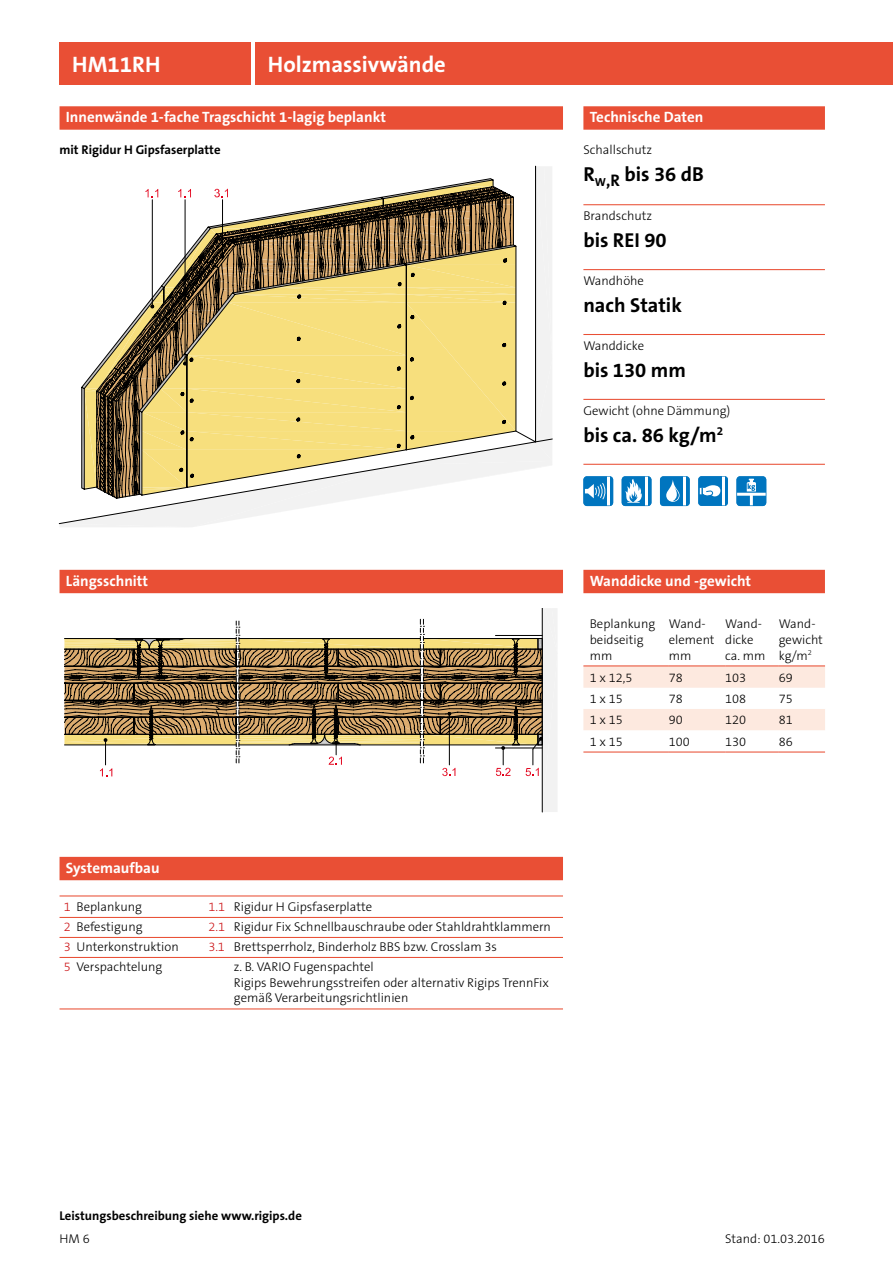
<style>
.page{position:relative;width:893px;height:1263px;background:#fff}
.page>*{position:absolute;margin:0;border:0;box-sizing:border-box;transform-origin:0 0}
.t1{font:700 22.5px "The Sans B W7";color:#fff}
.t2{font:700 20.25px "The Sans B W7";color:#000}
.t3{font:700 15px "The Sans B W7";color:#fff}
.t4{font:300 12.75px/15.8px "The Sans B W3";color:#000}
.t5{font:700 12.75px "The Sans B W7";color:#000}
.s1{color:#cd171a}
</style>
<div class="page">
<div style="left:255px;top:43px;width:638px;height:42px;background:#e94f35"></div>
<div style="left:60px;top:43px;width:191px;height:42px;background:#e94f35"></div>
<div style="left:60px;top:857px;width:503px;height:23px;background:#e94f35"></div>
<div style="left:583px;top:570px;width:242px;height:23px;background:#e94f35"></div>
<div style="left:60px;top:570px;width:503px;height:23px;background:#e94f35"></div>
<svg style="left:64px;top:608px;width:493px;height:204px"></svg>
<div style="left:583px;top:106px;width:242px;height:24px;background:#e94f35"></div>
<div style="left:60px;top:106px;width:503px;height:24px;background:#e94f35"></div>
<hr style="left:583px;top:464px;width:242px;height:1px;background:#e94f35">
<hr style="left:583px;top:399px;width:242px;height:1px;background:#e94f35">
<hr style="left:583px;top:204px;width:242px;height:1px;background:#e94f35">
<hr style="left:583px;top:334px;width:242px;height:1px;background:#e94f35">
<hr style="left:583px;top:269px;width:242px;height:1px;background:#e94f35">
<svg style="left:60px;top:166px;width:492px;height:361px"></svg>
<svg style="left:660px;top:476px;width:30px;height:30px"></svg>
<svg style="left:698px;top:476px;width:30px;height:30px"></svg>
<svg style="left:736px;top:476px;width:30px;height:30px"></svg>
<svg style="left:622px;top:476px;width:29px;height:30px"></svg>
<svg style="left:583px;top:476px;width:30px;height:30px"></svg>
<hr style="left:60px;top:895px;width:503px;height:1px;background:#e94f35">
<hr style="left:60px;top:917px;width:503px;height:1px;background:#e94f35">
<hr style="left:60px;top:937px;width:503px;height:1px;background:#e94f35">
<hr style="left:60px;top:957px;width:503px;height:1px;background:#e94f35">
<hr style="left:60px;top:1008px;width:503px;height:1px;background:#e94f35">
<svg style="left:583px;top:666px;width:242px;height:64px"></svg>
<hr style="left:583px;top:751px;width:86px;height:1px;background:#e94f35">
<hr style="left:669px;top:751px;width:56px;height:1px;background:#e94f35">
<hr style="left:725px;top:751px;width:54px;height:1px;background:#e94f35">
<hr style="left:779px;top:751px;width:46px;height:1px;background:#e94f35">
<hr style="left:583px;top:665px;width:86px;height:1px;background:#e94f35">
<hr style="left:669px;top:665px;width:56px;height:1px;background:#e94f35">
<hr style="left:725px;top:665px;width:54px;height:1px;background:#e94f35">
<hr style="left:779px;top:665px;width:46px;height:1px;background:#e94f35">
<h1 class="t1" style="left:72px;top:50px;width:90px">HM11RH</h1>
<h1 class="t1" style="left:268px;top:50px;width:179px">Holzmassivwände</h1>
<p class="t3" style="left:66px;top:108px;width:322px">Innenwände 1-fache Tragschicht 1-lagig beplankt</p>
<p class="t3" style="left:590px;top:108px;width:115px">Technische Daten</p>
<p class="t4" style="left:583px;top:142px;width:70px">Schallschutz</p>
<h2 class="t2" style="left:583px;top:161px;width:122px">R<sub>w</sub><sub>,R</sub> bis 36 dB</h2>
<p class="t4" style="left:583px;top:208px;width:70px">Brandschutz</p>
<h2 class="t2" style="left:583px;top:227px;width:85px">bis REI 90</h2>
<p class="t4" style="left:583px;top:273px;width:62px">Wandhöhe</p>
<h2 class="t2" style="left:583px;top:292px;width:100px">nach Statik</h2>
<p class="t4" style="left:583px;top:338px;width:62px">Wanddicke</p>
<h2 class="t2" style="left:583px;top:357px;width:104px">bis 130 mm</h2>
<p class="t4" style="left:583px;top:403px;width:148px">Gewicht (ohne Dämmung)</p>
<h2 class="t2" style="left:583px;top:422px;width:141px">bis ca. 86 kg/m<sup>2</sup></h2>
<p class="t5" style="left:60px;top:142px;width:163px">mit Rigidur H Gipsfaserplatte</p>
<p class="t3" style="left:66px;top:571px;width:84px">Längsschnitt</p>
<p class="t3" style="left:590px;top:571px;width:163px">Wanddicke und -gewicht</p>
<p class="t4" style="left:590px;top:616px;width:117px">Beplankung Wand-</p>
<p class="t4" style="left:725px;top:616px;width:38px">Wand-</p>
<p class="t4" style="left:779px;top:616px;width:38px">Wand-</p>
<p class="t4" style="left:590px;top:632px;width:55px">beidseitig</p>
<p class="t4" style="left:669px;top:632px;width:86px">element dicke</p>
<p class="t4" style="left:779px;top:632px;width:46px">gewicht</p>
<p class="t4" style="left:590px;top:647px;width:24px">mm</p>
<p class="t4" style="left:669px;top:647px;width:24px">mm</p>
<p class="t4" style="left:725px;top:647px;width:88px">ca. mm kg/m<sup>2</sup></p>
<p class="t4" style="left:590px;top:670px;width:44px">1 x 12,5</p>
<p class="t4" style="left:669px;top:670px;width:16px">78</p>
<p class="t4" style="left:725px;top:670px;width:23px">103</p>
<p class="t4" style="left:779px;top:670px;width:16px">69</p>
<p class="t4" style="left:590px;top:691px;width:35px">1 x 15</p>
<p class="t4" style="left:669px;top:691px;width:16px">78</p>
<p class="t4" style="left:725px;top:691px;width:23px">108</p>
<p class="t4" style="left:779px;top:691px;width:16px">75</p>
<p class="t4" style="left:590px;top:712px;width:35px">1 x 15</p>
<p class="t4" style="left:669px;top:712px;width:16px">90</p>
<p class="t4" style="left:725px;top:712px;width:23px">120</p>
<p class="t4" style="left:779px;top:712px;width:16px">81</p>
<p class="t4" style="left:590px;top:733px;width:35px">1 x 15</p>
<p class="t4" style="left:669px;top:733px;width:23px">100</p>
<p class="t4" style="left:725px;top:733px;width:23px">130</p>
<p class="t4" style="left:779px;top:733px;width:16px">86</p>
<p class="t3" style="left:66px;top:858px;width:95px">Systemaufbau</p>
<p class="t4" style="left:64px;top:899px;width:80px"><span class="s1">1</span> Beplankung</p>
<p class="t4" style="left:208px;top:899px;width:165px"><span class="s1">1.1</span> Rigidur H Gipsfaserplatte</p>
<p class="t4" style="left:64px;top:919px;width:80px"><span class="s1">2</span> Befestigung</p>
<p class="t4" style="left:208px;top:919px;width:344px"><span class="s1">2.1</span> Rigidur Fix Schnellbauschraube oder Stahldrahtklammern</p>
<p class="t4" style="left:64px;top:939px;width:116px"><span class="s1">3</span> Unterkonstruktion</p>
<p class="t4" style="left:208px;top:939px;width:290px"><span class="s1">3.1</span> Brettsperrholz, Binderholz BBS bzw. Crosslam 3s</p>
<p class="t4" style="left:64px;top:959px;width:100px"><span class="s1">5</span> Verspachtelung</p>
<p class="t4" style="left:234px;top:959px;width:317px">z. B. VARIO Fugenspachtel<br>Rigips Bewehrungsstreifen oder alternativ Rigips TrennFix gemäß Verarbeitungsrichtlinien</p>
<p class="t5" style="left:60px;top:1207px;width:244px">Leistungsbeschreibung siehe www.rigips.de</p>
<p class="t4" style="left:60px;top:1230px;width:32px">HM 6</p>
<p class="t4" style="left:725px;top:1230px;width:101px">Stand: 01.03.2016</p>
</div>
